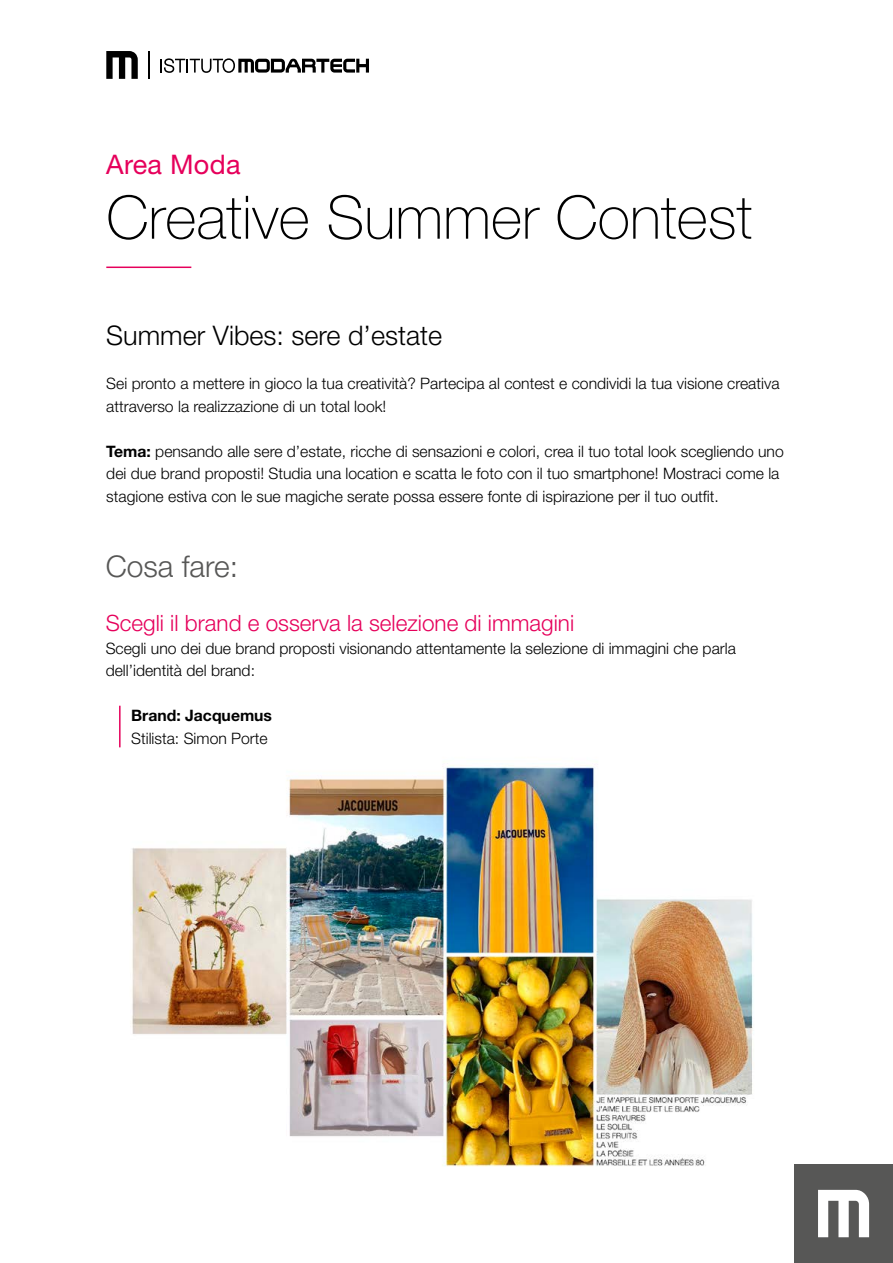
<style>
.page{position:relative;width:893px;height:1263px;background:#fff}
.page>*{position:absolute;margin:0;border:0;box-sizing:border-box;transform-origin:0 0}
.t1{font:100 60px "Helvetica Neue LT Std";color:#000}
.t2{font:300 30px "Helvetica Neue LT Std";color:#575756}
.t3{font:300 27px "Helvetica Neue LT Std";color:#000}
.t4{font:27px "Helvetica Neue LT Std";letter-spacing:.01em;color:#e6005b}
.t5{font:300 22.5px "Helvetica Neue LT Std";color:#e6005b}
.t6{font:300 15.75px/22.5px "Helvetica Neue LT Std";color:#000}
.t7{font:700 15.75px "Helvetica Neue LT Std";color:#000}
.s1{font-weight:700}
</style>
<div class="page">
<hr style="left:106px;top:267px;width:85px;height:1px;background:#e6005b">
<svg style="left:106px;top:51px;width:32px;height:28px"></svg>
<svg style="left:149px;top:51px;width:1px;height:28px"></svg>
<svg style="left:160px;top:58px;width:209px;height:15px"></svg>
<hr style="left:119px;top:706px;width:2px;height:41px;background:#e6005b">
<img style="left:119px;top:747px;width:634px;height:420px">
<div style="left:794px;top:1164px;width:99px;height:99px;background:#575756"></div>
<svg style="left:818px;top:1190px;width:51px;height:47px"></svg>
<h3 class="t4" style="left:106px;top:148px;width:136px">Area Moda</h3>
<h1 class="t1" style="left:106px;top:183px;width:647px">Creative Summer Contest</h1>
<h3 class="t3" style="left:106px;top:319px;width:337px">Summer Vibes: sere d’estate</h3>
<p class="t6" style="left:106px;top:372px;width:675px">Sei pronto a mettere in gioco la tua creatività? Partecipa al contest e condividi la tua visione creativa attraverso la realizzazione di un total look!</p>
<p class="t6" style="left:106px;top:440px;width:679px"><span class="s1">Tema:</span> pensando alle sere d’estate, ricche di sensazioni e colori, crea il tuo total look scegliendo uno dei due brand proposti! Studia una location e scatta le foto con il tuo smartphone! Mostraci come la stagione estiva con le sue magiche serate possa essere fonte di ispirazione per il tuo outfit.</p>
<h2 class="t2" style="left:106px;top:548px;width:134px">Cosa fare:</h2>
<h3 class="t5" style="left:106px;top:609px;width:470px">Scegli il brand e osserva la selezione di immagini</h3>
<p class="t6" style="left:106px;top:636px;width:632px">Scegli uno dei due brand proposti visionando attentamente la selezione di immagini che parla dell’identità del brand:</p>
<p class="t7" style="left:131px;top:706px;width:142px">Brand: Jacquemus</p>
<p class="t6" style="left:131px;top:726px;width:138px">Stilista: Simon Porte</p>
</div>
